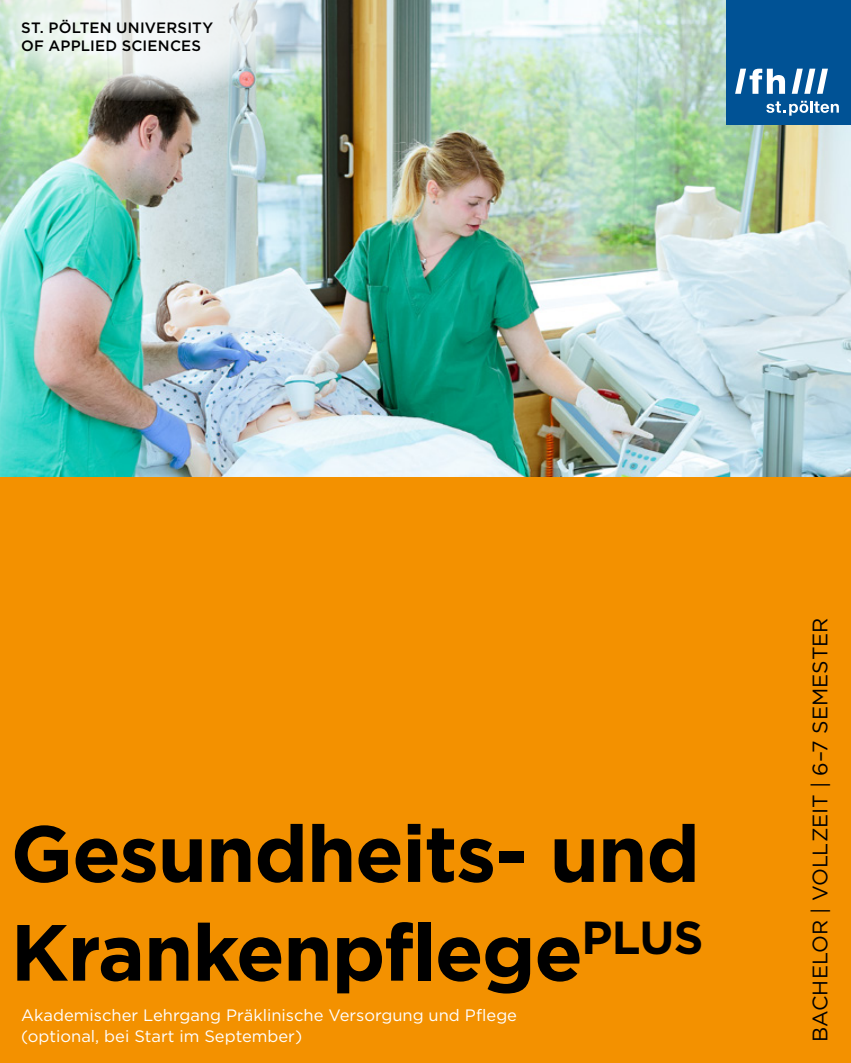
<style>
.page{position:relative;width:851px;height:1063px;background:#fff}
.page>*{position:absolute;margin:0;border:0;box-sizing:border-box;transform-origin:0 0}
.t1{font:700 79.5px/98.7px "Gotham";letter-spacing:-.015em;color:#000}
.t2{font:21px "Gotham";letter-spacing:-.005em;color:#000}
.t3{font:16.5px/21px "Gotham";color:#fff}
.t4{font:500 15px/18px "Gotham";letter-spacing:.015em;color:#000}
</style>
<div class="page">
<div style="left:0;top:0;width:850px;height:1063px;background:#f39100"></div>
<img style="left:0;top:0;width:850px;height:476px">
<img style="left:0;top:0;width:291px;height:101px">
<div style="left:0;top:0;width:233px;height:74px;background:#fff;opacity:.75"></div>
<div style="left:726px;top:0;width:124px;height:125px;background:#005295"></div>
<svg style="left:791px;top:69px;width:36px;height:25px"></svg>
<svg style="left:735px;top:69px;width:49px;height:25px"></svg>
<svg style="left:766px;top:101px;width:72px;height:15px"></svg>
<p class="t4" style="left:21px;top:19px;width:193px">ST. PÖLTEN UNIVERSITY<br>OF APPLIED SCIENCES</p>
<h1 class="t1" style="left:11px;top:802px;width:694px">Gesundheits- und<br>Krankenpflege<sup>PLUS</sup></h1>
<p class="t3" style="left:21px;top:1004px;width:497px">Akademischer Lehrgang Präklinische Versorgung und Pflege (optional, bei Start im September)</p>
<p class="t2" style="left:808px;top:1042px;width:425px;rotate:-90deg">BACHELOR | VOLLZEIT | 6–7 SEMESTER</p>
</div>
